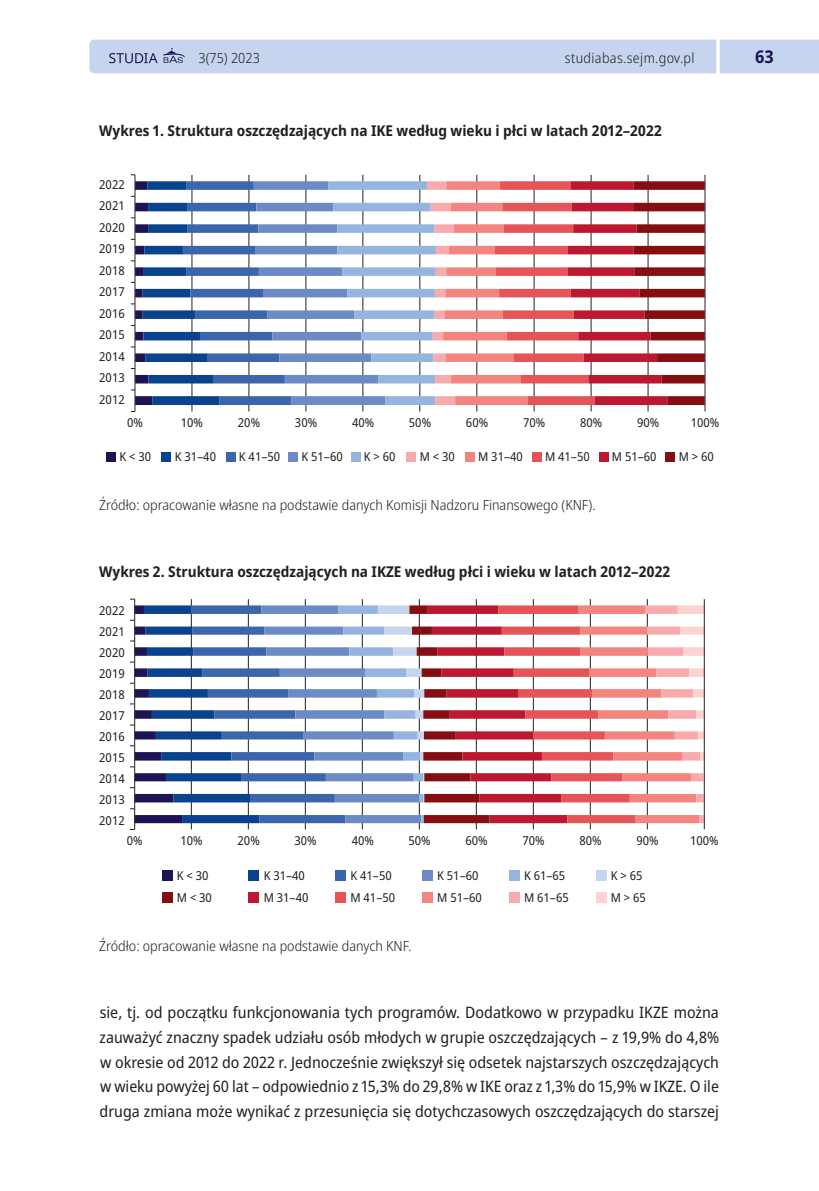
<style>
.page{position:relative;width:819px;height:1191px;background:#fff}
.page>*{position:absolute;margin:0;border:0;box-sizing:border-box;transform-origin:0 0}
.t1{font:700 semi-condensed 17.5px "Noto Sans";color:#1b1455}
.t2{font:semi-condensed 15.75px/24.5px "Noto Sans";color:#231f20;text-align:justify}
.t3{font:700 semi-condensed 14.88px "Noto Sans";color:#231f20}
.t4{font:300 semi-condensed 14px "Noto Sans";color:#231f20}
.t5{font:300 semi-condensed 14px "Noto Sans";letter-spacing:.025em;color:#231f20}
.t6{font:semi-condensed 12.25px "Noto Sans";color:#231f20}
</style>
<div class="page">
<div style="left:89px;top:40px;width:730px;height:33px;background:#c6d5ed"></div>
<hr style="left:716px;top:0;width:3px;height:112px;background:#fff">
<hr style="left:704px;top:175px;width:1px;height:236px;background:#231f20">
<hr style="left:647px;top:175px;width:1px;height:236px;background:#231f20">
<hr style="left:590px;top:175px;width:1px;height:236px;background:#231f20">
<hr style="left:533px;top:175px;width:1px;height:236px;background:#231f20">
<hr style="left:476px;top:175px;width:1px;height:236px;background:#231f20">
<hr style="left:419px;top:175px;width:1px;height:236px;background:#231f20">
<hr style="left:362px;top:175px;width:1px;height:236px;background:#231f20">
<hr style="left:305px;top:175px;width:1px;height:236px;background:#231f20">
<hr style="left:248px;top:175px;width:1px;height:236px;background:#231f20">
<hr style="left:192px;top:175px;width:1px;height:236px;background:#231f20">
<hr style="left:135px;top:175px;width:1px;height:236px;background:#231f20">
<svg style="left:131px;top:181px;width:573px;height:224px"></svg>
<div style="left:106px;top:451px;width:10px;height:10px;background:#1b1455"></div>
<div style="left:161px;top:451px;width:10px;height:10px;background:#09428e"></div>
<div style="left:226px;top:451px;width:9px;height:10px;background:#3c66ac"></div>
<div style="left:288px;top:451px;width:10px;height:10px;background:#6c8bc6"></div>
<div style="left:350px;top:451px;width:10px;height:10px;background:#95b5de"></div>
<div style="left:406px;top:451px;width:10px;height:10px;background:#f8abad"></div>
<div style="left:464px;top:451px;width:10px;height:10px;background:#f38480"></div>
<div style="left:531px;top:451px;width:10px;height:10px;background:#e55557"></div>
<div style="left:598px;top:451px;width:10px;height:10px;background:#bd1832"></div>
<div style="left:665px;top:451px;width:10px;height:10px;background:#850e11"></div>
<hr style="left:191px;top:599px;width:1px;height:230px;background:#231f20">
<hr style="left:248px;top:599px;width:1px;height:230px;background:#231f20">
<hr style="left:305px;top:599px;width:1px;height:230px;background:#231f20">
<hr style="left:362px;top:599px;width:1px;height:230px;background:#231f20">
<hr style="left:419px;top:599px;width:1px;height:230px;background:#231f20">
<hr style="left:476px;top:599px;width:1px;height:230px;background:#231f20">
<hr style="left:533px;top:599px;width:1px;height:230px;background:#231f20">
<hr style="left:590px;top:599px;width:1px;height:230px;background:#231f20">
<hr style="left:647px;top:599px;width:1px;height:230px;background:#231f20">
<hr style="left:134px;top:599px;width:1px;height:230px;background:#231f20">
<svg style="left:130px;top:599px;width:574px;height:224px"></svg>
<div style="left:162px;top:870px;width:10px;height:11px;background:#1b1455"></div>
<div style="left:249px;top:870px;width:10px;height:11px;background:#09428e"></div>
<div style="left:335px;top:870px;width:11px;height:11px;background:#3c66ac"></div>
<div style="left:422px;top:870px;width:10px;height:11px;background:#6c8bc6"></div>
<div style="left:509px;top:870px;width:10px;height:11px;background:#95b5de"></div>
<div style="left:596px;top:870px;width:10px;height:11px;background:#c6d5ed"></div>
<div style="left:162px;top:892px;width:10px;height:10px;background:#850e11"></div>
<div style="left:249px;top:892px;width:10px;height:10px;background:#bd1832"></div>
<div style="left:335px;top:892px;width:11px;height:10px;background:#e55557"></div>
<div style="left:422px;top:892px;width:10px;height:10px;background:#f38480"></div>
<div style="left:509px;top:892px;width:10px;height:10px;background:#f8abad"></div>
<div style="left:596px;top:892px;width:10px;height:10px;background:#fbd3d1"></div>
<hr style="left:704px;top:599px;width:1px;height:230px;background:#231f20">
<p class="t4" style="left:198px;top:48px;width:63px">3(75) 2023</p>
<p class="t5" style="left:565px;top:48px;width:131px">studiabas.sejm.gov.pl</p>
<p class="t1" style="left:755px;top:44px;width:20px">63</p>
<p class="t3" style="left:99px;top:120px;width:564px">Wykres 1. Struktura oszczędzających na IKE według wieku i płci w latach 2012–2022</p>
<p class="t6" style="left:99px;top:175px;width:27px">2022</p>
<p class="t6" style="left:99px;top:197px;width:27px">2021</p>
<p class="t6" style="left:99px;top:218px;width:27px">2020</p>
<p class="t6" style="left:99px;top:240px;width:27px">2019</p>
<p class="t6" style="left:99px;top:262px;width:27px">2018</p>
<p class="t6" style="left:99px;top:283px;width:27px">2017</p>
<p class="t6" style="left:99px;top:305px;width:27px">2016</p>
<p class="t6" style="left:99px;top:326px;width:27px">2015</p>
<p class="t6" style="left:99px;top:348px;width:27px">2014</p>
<p class="t6" style="left:99px;top:369px;width:27px">2013</p>
<p class="t6" style="left:99px;top:391px;width:27px">2012</p>
<p class="t6" style="left:127px;top:413px;width:17px">0%</p>
<p class="t6" style="left:181px;top:413px;width:24px">10%</p>
<p class="t6" style="left:238px;top:413px;width:24px">20%</p>
<p class="t6" style="left:295px;top:413px;width:24px">30%</p>
<p class="t6" style="left:352px;top:413px;width:24px">40%</p>
<p class="t6" style="left:409px;top:413px;width:24px">50%</p>
<p class="t6" style="left:466px;top:413px;width:24px">60%</p>
<p class="t6" style="left:523px;top:413px;width:24px">70%</p>
<p class="t6" style="left:580px;top:413px;width:24px">80%</p>
<p class="t6" style="left:637px;top:413px;width:24px">90%</p>
<p class="t6" style="left:690px;top:413px;width:30px">100%</p>
<p class="t6" style="left:119px;top:448px;width:33px">K &lt; 30</p>
<p class="t6" style="left:175px;top:448px;width:43px">K 31–40</p>
<p class="t6" style="left:239px;top:448px;width:43px">K 41–50</p>
<p class="t6" style="left:301px;top:448px;width:43px">K 51–60</p>
<p class="t6" style="left:364px;top:448px;width:33px">K &gt; 60</p>
<p class="t6" style="left:420px;top:448px;width:37px">M &lt; 30</p>
<p class="t6" style="left:478px;top:448px;width:46px">M 31–40</p>
<p class="t6" style="left:545px;top:448px;width:46px">M 41–50</p>
<p class="t6" style="left:612px;top:448px;width:46px">M 51–60</p>
<p class="t6" style="left:678px;top:448px;width:37px">M &gt; 60</p>
<p class="t4" style="left:99px;top:495px;width:498px">Źródło: opracowanie własne na podstawie danych Komisji Nadzoru Finansowego (KNF).</p>
<p class="t3" style="left:99px;top:561px;width:572px">Wykres 2. Struktura oszczędzających na IKZE według płci i wieku w latach 2012–2022</p>
<p class="t6" style="left:99px;top:602px;width:27px">2022</p>
<p class="t6" style="left:99px;top:623px;width:27px">2021</p>
<p class="t6" style="left:99px;top:644px;width:27px">2020</p>
<p class="t6" style="left:99px;top:665px;width:27px">2019</p>
<p class="t6" style="left:99px;top:686px;width:27px">2018</p>
<p class="t6" style="left:99px;top:707px;width:27px">2017</p>
<p class="t6" style="left:99px;top:727px;width:27px">2016</p>
<p class="t6" style="left:99px;top:749px;width:27px">2015</p>
<p class="t6" style="left:99px;top:769px;width:27px">2014</p>
<p class="t6" style="left:99px;top:790px;width:27px">2013</p>
<p class="t6" style="left:99px;top:811px;width:27px">2012</p>
<p class="t6" style="left:127px;top:831px;width:17px">0%</p>
<p class="t6" style="left:180px;top:831px;width:24px">10%</p>
<p class="t6" style="left:237px;top:831px;width:24px">20%</p>
<p class="t6" style="left:294px;top:831px;width:24px">30%</p>
<p class="t6" style="left:351px;top:831px;width:24px">40%</p>
<p class="t6" style="left:408px;top:831px;width:24px">50%</p>
<p class="t6" style="left:465px;top:831px;width:24px">60%</p>
<p class="t6" style="left:522px;top:831px;width:24px">70%</p>
<p class="t6" style="left:579px;top:831px;width:24px">80%</p>
<p class="t6" style="left:636px;top:831px;width:24px">90%</p>
<p class="t6" style="left:690px;top:831px;width:30px">100%</p>
<p class="t6" style="left:177px;top:867px;width:33px">K &lt; 30</p>
<p class="t6" style="left:264px;top:867px;width:43px">K 31–40</p>
<p class="t6" style="left:350px;top:867px;width:43px">K 41–50</p>
<p class="t6" style="left:437px;top:867px;width:43px">K 51–60</p>
<p class="t6" style="left:524px;top:867px;width:43px">K 61–65</p>
<p class="t6" style="left:610px;top:867px;width:33px">K &gt; 65</p>
<p class="t6" style="left:177px;top:889px;width:37px">M &lt; 30</p>
<p class="t6" style="left:264px;top:889px;width:46px">M 31–40</p>
<p class="t6" style="left:350px;top:889px;width:46px">M 41–50</p>
<p class="t6" style="left:437px;top:889px;width:46px">M 51–60</p>
<p class="t6" style="left:524px;top:889px;width:46px">M 61–65</p>
<p class="t6" style="left:610px;top:889px;width:37px">M &gt; 65</p>
<p class="t4" style="left:99px;top:936px;width:314px">Źródło: opracowanie własne na podstawie danych KNF.</p>
<p class="t2" style="left:100px;top:1001px;width:621px">sie, tj. od początku funkcjonowania tych programów. Dodatkowo w przypadku IKZE można zauważyć znaczny spadek udziału osób młodych w grupie oszczędzających – z 19,9% do 4,8% w okresie od 2012 do 2022 r. Jednocześnie zwiększył się odsetek najstarszych oszczędzających w wieku powyżej 60 lat – odpowiednio z 15,3% do 29,8% w IKE oraz z 1,3% do 15,9% w IKZE. O ile druga zmiana może wynikać z przesunięcia się dotychczasowych oszczędzających do starszej</p>
</div>
